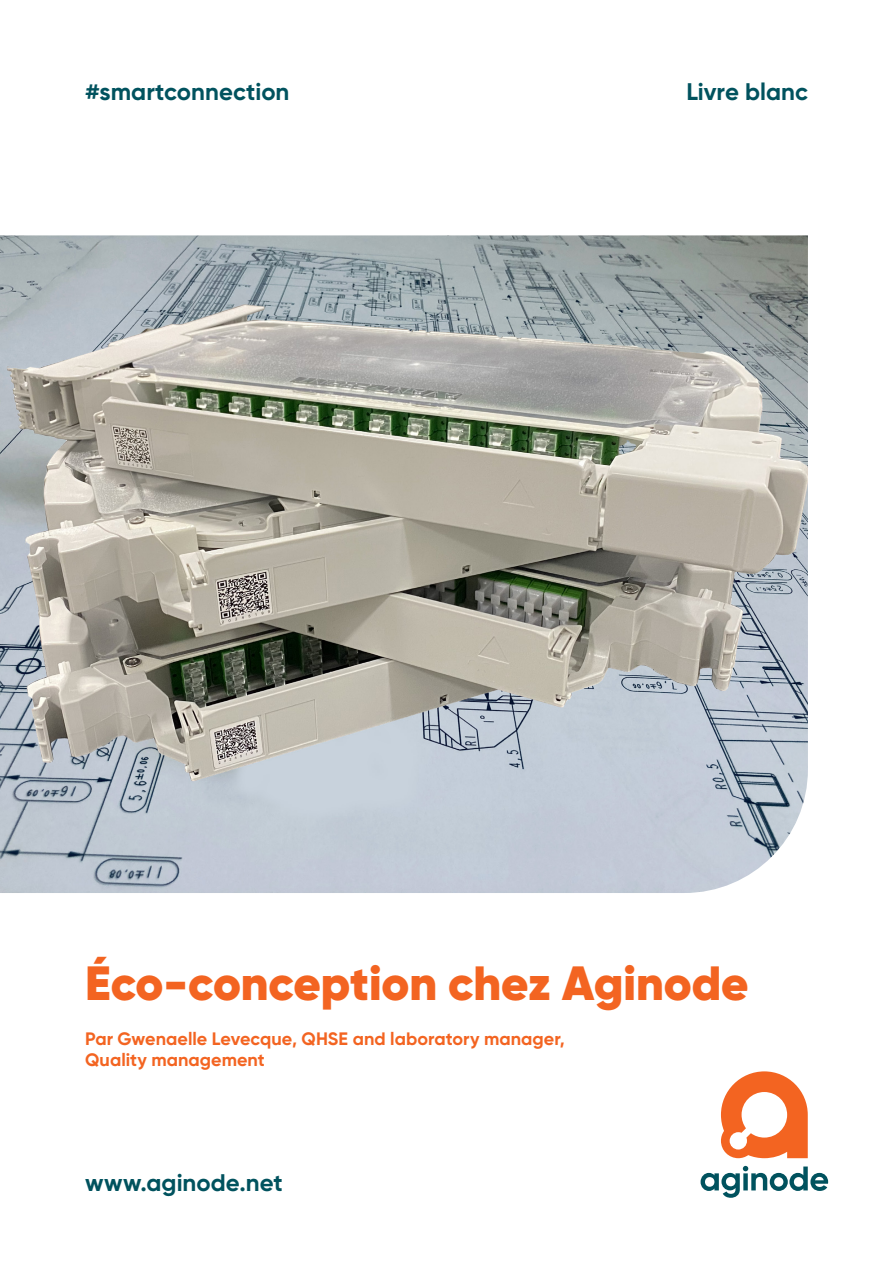
<style>
.page{position:relative;width:893px;height:1263px;background:#fff}
.page>*{position:absolute;margin:0;border:0;box-sizing:border-box;transform-origin:0 0}
.COVER_TITLE_orange{font:900 48px "Gilroy";color:#f36421}
.COVER_HASHTAG_URL_CATEGORY_blue{font:700 24px "Gilroy";color:#00525e}
.COVER_SUBTITLE_orange{font:700 18px/21px "Gilroy";letter-spacing:.005em;color:#f36421}
</style>
<div class="page">
<svg style="left:721px;top:1071px;width:87px;height:87px"></svg>
<svg style="left:701px;top:1166px;width:127px;height:32px"></svg>
<img style="left:0;top:235px;width:808px;height:658px">
<h2 class="COVER_HASHTAG_URL_CATEGORY_blue" style="left:85px;top:77px;width:206px">#smartconnection</h2>
<p class="COVER_HASHTAG_URL_CATEGORY_blue" style="left:686px;top:77px;width:123px">Livre blanc</p>
<p class="COVER_TITLE_orange" style="left:85px;top:953px;width:665px">Éco-conception chez Aginode</p>
<p class="COVER_SUBTITLE_orange" style="left:85px;top:1028px;width:481px">Par Gwenaelle Levecque, QHSE and laboratory manager,<br>Quality management</p>
<h2 class="COVER_HASHTAG_URL_CATEGORY_blue" style="left:85px;top:1167px;width:199px">www.aginode.net</h2>
</div>
